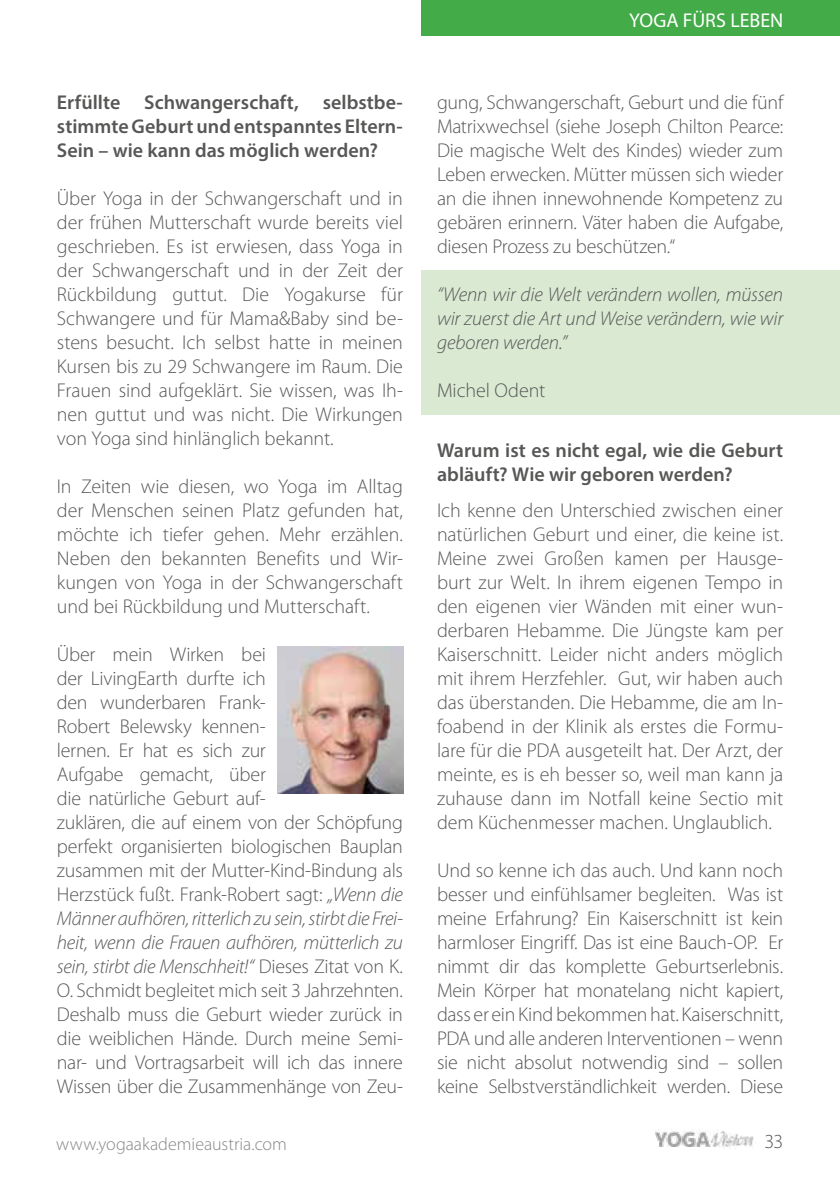
<style>
.page{position:relative;width:840px;height:1191px;background:#fff}
.page>*{position:absolute;margin:0;border:0;box-sizing:border-box;transform-origin:0 0}
.t1{font:300 20px/24px "Myriad Pro";letter-spacing:-.01em;color:#575756;text-align:justify}
.t2{font:600 20px/24px "Myriad Pro";color:#575756;text-align:justify}
.t3{font:italic 300 20px/24px "Myriad Pro";letter-spacing:-.005em;color:#575756;text-align:justify}
.t4{font:20px "Grandesign Neue Roman";color:#fff}
.t5{font:300 18px "Myriad Pro";color:#878787}
.s1{font-style:italic}
</style>
<div class="page">
<img style="left:655px;top:1129px;width:54px;height:17px">
<img style="left:709px;top:1130px;width:45px;height:18px">
<div style="left:421px;top:0;width:418px;height:36px;background:#43ab48"></div>
<div style="left:421px;top:270px;width:418px;height:144px;background:#d9e9d2"></div>
<img style="left:277px;top:647px;width:126px;height:146px">
<p class="t2" style="left:57px;top:90px;width:347px">Erfüllte Schwangerschaft, selbstbe&shy;stimmte Geburt und entspanntes Eltern-Sein – wie kann das möglich werden?</p>
<p class="t1" style="left:57px;top:186px;width:347px">Über Yoga in der Schwangerschaft und in der frühen Mutterschaft wurde bereits viel geschrieben. Es ist erwiesen, dass Yoga in der Schwangerschaft und in der Zeit der Rückbildung guttut. Die Yogakurse für Schwangere und für Mama&amp;Baby sind be&shy;stens besucht. Ich selbst hatte in meinen Kursen bis zu 29 Schwangere im Raum. Die Frauen sind aufgeklärt. Sie wissen, was Ih&shy;nen guttut und was nicht. Die Wirkungen von Yoga sind hinlänglich bekannt.</p>
<p class="t1" style="left:57px;top:474px;width:347px">In Zeiten wie diesen, wo Yoga im Alltag der Menschen seinen Platz gefunden hat, möchte ich tiefer gehen. Mehr erzählen.<br>Neben den bekannten Benefits und Wir&shy;kungen von Yoga in der Schwangerschaft und bei Rückbildung und Mutterschaft.</p>
<p class="t1" style="left:57px;top:642px;width:347px;text-align:left">Über mein Wirken bei<br>der LivingEarth durfte ich<br>den wunderbaren Frank-<br>Robert Belewsky kennen-<br>lernen. Er hat es sich zur<br>Aufgabe gemacht, über<br>die natürliche Geburt auf-<br>zuklären, die auf einem von der Schöpfung perfekt organisierten biologischen Bauplan zusammen mit der Mutter-Kind-Bindung als Herzstück fußt. Frank-Robert sagt: <span class="s1">„Wenn die Männer aufhören, ritterlich zu sein, stirbt die Frei&shy;heit, wenn die Frauen aufhören, mütterlich zu sein, stirbt die Menschheit!“</span> Dieses Zitat von K.<br>O. Schmidt begleitet mich seit 3 Jahrzehnten.<br>Deshalb muss die Geburt wieder zurück in die weiblichen Hände. Durch meine Semi&shy;nar- und Vortragsarbeit will ich das innere Wissen über die Zusammenhänge von Zeu-</p>
<p class="t5" style="left:56px;top:1132px;width:232px">www.yogaakademieaustria.com</p>
<p class="t4" style="left:629px;top:9px;width:155px">YOGA FÜRS LEBEN</p>
<p class="t1" style="left:437px;top:90px;width:347px">gung, Schwangerschaft, Geburt und die fünf Matrixwechsel (siehe Joseph Chilton Pearce:<br>Die magische Welt des Kindes) wieder zum Leben erwecken. Mütter müssen sich wieder an die ihnen innewohnende Kompetenz zu gebären erinnern. Väter haben die Aufgabe, diesen Prozess zu beschützen.“</p>
<p class="t3" style="left:437px;top:282px;width:347px">“Wenn wir die Welt verändern wollen, müssen wir zuerst die Art und Weise verändern, wie wir geboren werden.”</p>
<p class="t1" style="left:437px;top:378px;width:110px">Michel Odent</p>
<p class="t2" style="left:437px;top:438px;width:347px">Warum ist es nicht egal, wie die Geburt abläuft? Wie wir geboren werden?</p>
<p class="t1" style="left:437px;top:498px;width:347px">Ich kenne den Unterschied zwischen einer natürlichen Geburt und einer, die keine ist.<br>Meine zwei Großen kamen per Hausge&shy;burt zur Welt. In ihrem eigenen Tempo in den eigenen vier Wänden mit einer wun&shy;derbaren Hebamme. Die Jüngste kam per Kaiserschnitt. Leider nicht anders möglich mit ihrem Herzfehler. Gut, wir haben auch das überstanden. Die Hebamme, die am In&shy;foabend in der Klinik als erstes die Formu&shy;lare für die PDA ausgeteilt hat. Der Arzt, der meinte, es is eh besser so, weil man kann ja zuhause dann im Notfall keine Sectio mit dem Küchenmesser machen. Unglaublich.</p>
<p class="t1" style="left:437px;top:858px;width:347px">Und so kenne ich das auch. Und kann noch besser und einfühlsamer begleiten. Was ist meine Erfahrung? Ein Kaiserschnitt ist kein harmloser Eingriff. Das ist eine Bauch-OP. Er nimmt dir das komplette Geburtserlebnis.<br>Mein Körper hat monatelang nicht kapiert, dass er ein Kind bekommen hat. Kaiserschnitt, PDA und alle anderen Interventionen – wenn sie nicht absolut notwendig sind – sollen keine Selbstverständlichkeit werden. Diese</p>
<p class="t1" style="left:763px;top:1128px;width:20px">33</p>
</div>
